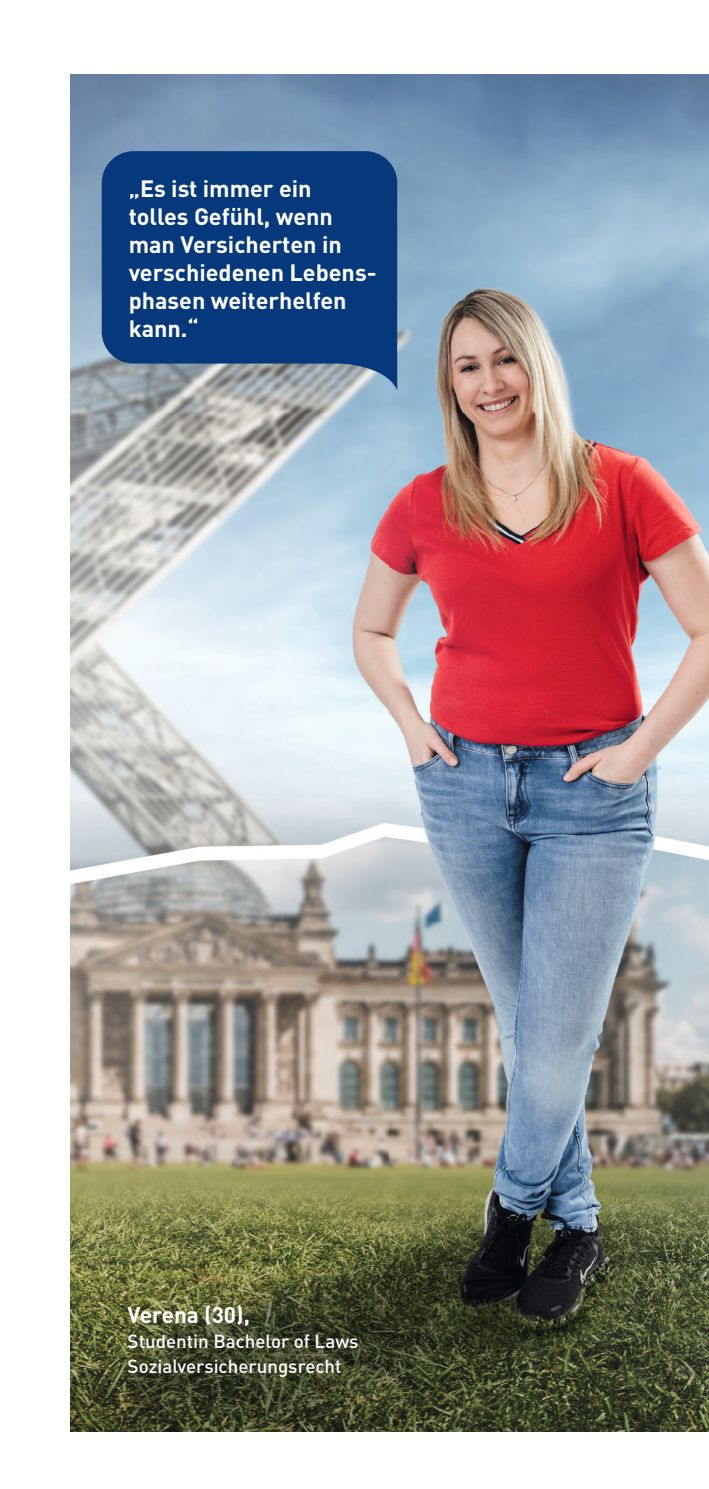
<style>
.page{position:relative;width:709px;height:1489px;background:#fff}
.page>*{position:absolute;margin:0;border:0;box-sizing:border-box;transform-origin:0 0}
.t1{font:700 23.25px/28px "DIN Pro DR Vp";color:#fff}
.t2{font:700 22.5px "DIN Pro DR Vp";color:#fff}
.t3{font:500 18.75px/25px "DIN Pro DR Vp";color:#fff}
</style>
<div class="page">
<img style="left:71px;top:75px;width:638px;height:1356px">
<svg style="left:102px;top:151px;width:295px;height:239px;background:#174481"></svg>
<p class="t1" style="left:129px;top:173px;width:249px">„Es ist immer ein tolles Gefühl, wenn man Versicherten in verschiedenen Lebens&shy;phasen weiterhelfen kann.“</p>
<p class="t2" style="left:128px;top:1299px;width:124px">Verena (30),</p>
<p class="t3" style="left:128px;top:1327px;width:232px">Studentin Bachelor of Laws<br>Sozialversicherungsrecht</p>
</div>
